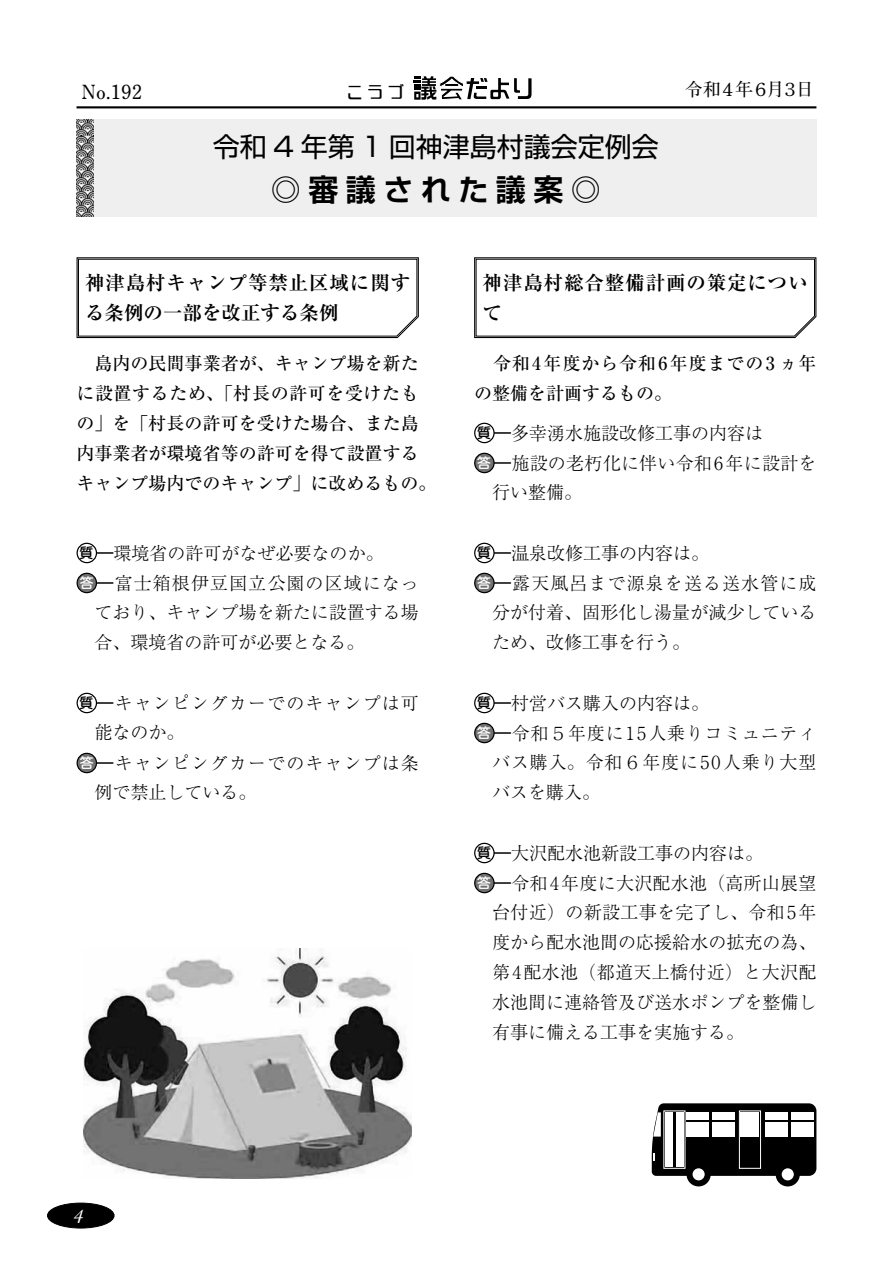
<style>
.page{position:relative;width:893px;height:1263px;background:#fff}
.page>*{position:absolute;margin:0;border:0;box-sizing:border-box;transform-origin:0 0}
.t1{font:700 30px "Shin Go Pro De";letter-spacing:.25em;color:#000}
.t2{font:27px "Shin Go Pro";color:#000}
.t3{font:700 19.5px/30px "Ryumin Pro";letter-spacing:.045em;color:#000}
.t4{font:700 19.5px "Futo Min A101 Pro";color:#000}
.t5{font:italic 19.5px "Garamond Premr Pro";color:#fff}
.t6{font:300 18px "Ryumin Pro";color:#000}
.t7{font:500 18px/30px "Ryumin Pro";color:#000}
.t8{font:300 18px/28.8px "Ryumin Pro";letter-spacing:.06em;color:#000}
.t9{font:300 18px "Ryumin Pro";letter-spacing:.02em;color:#000}
.t10{font:500 18px/30px "Ryumin Pro";letter-spacing:.05em;color:#000}
.t11{font:300 18px "Ryumin Pro";letter-spacing:.04em;color:#000}
.t12{font:300 18px "Ryumin Pro";letter-spacing:.05em;color:#000}
.t13{font:700 18px "Futo Min A101 Pro";letter-spacing:-.11em;color:#000}
.t14{font:16.5px "DF So Gei W5 WING RKSJ H";color:#000}
.s1{font-family:"UD Shin M Go Pro";font-weight:500;font-size:13.8px}
.s2{font-family:"UD Shin M Go Pro";font-weight:500;font-size:13.8px;color:#fff}
</style>
<div class="page">
<hr style="left:77px;top:106px;width:739px;height:2px;background:#000">
<div style="left:48px;top:1203px;width:66px;height:25px;background:#000;border-radius:50%"></div>
<div style="left:47px;top:1203px;width:67px;height:25px;border:1px solid #000;border-radius:50%"></div>
<svg style="left:413px;top:76px;width:118px;height:24px"></svg>
<svg style="left:97px;top:552px;width:16px;height:2px"></svg>
<div style="left:77px;top:543px;width:20px;height:20px;border:1px solid #000;border-radius:50%"></div>
<svg style="left:97px;top:582px;width:16px;height:2px"></svg>
<div style="left:77px;top:573px;width:19px;height:20px;background:#727171;border-radius:50%"></div>
<div style="left:77px;top:573px;width:20px;height:20px;border:1px solid #000;border-radius:50%"></div>
<svg style="left:97px;top:702px;width:16px;height:2px"></svg>
<div style="left:77px;top:693px;width:20px;height:20px;border:1px solid #000;border-radius:50%"></div>
<svg style="left:97px;top:762px;width:16px;height:2px"></svg>
<div style="left:77px;top:753px;width:19px;height:20px;background:#727171;border-radius:50%"></div>
<div style="left:77px;top:753px;width:20px;height:20px;border:1px solid #000;border-radius:50%"></div>
<svg style="left:495px;top:432px;width:15px;height:2px"></svg>
<div style="left:474px;top:423px;width:21px;height:20px;border:1px solid #000;border-radius:50%"></div>
<svg style="left:495px;top:462px;width:15px;height:2px"></svg>
<div style="left:475px;top:453px;width:19px;height:20px;background:#727171;border-radius:50%"></div>
<div style="left:474px;top:453px;width:21px;height:20px;border:1px solid #000;border-radius:50%"></div>
<svg style="left:495px;top:552px;width:15px;height:2px"></svg>
<div style="left:474px;top:543px;width:21px;height:20px;border:1px solid #000;border-radius:50%"></div>
<svg style="left:495px;top:582px;width:15px;height:2px"></svg>
<div style="left:475px;top:573px;width:19px;height:20px;background:#727171;border-radius:50%"></div>
<div style="left:474px;top:573px;width:21px;height:20px;border:1px solid #000;border-radius:50%"></div>
<svg style="left:495px;top:702px;width:15px;height:2px"></svg>
<div style="left:474px;top:693px;width:21px;height:20px;border:1px solid #000;border-radius:50%"></div>
<svg style="left:495px;top:732px;width:15px;height:2px"></svg>
<div style="left:475px;top:723px;width:19px;height:20px;background:#727171;border-radius:50%"></div>
<div style="left:474px;top:723px;width:21px;height:20px;border:1px solid #000;border-radius:50%"></div>
<svg style="left:495px;top:852px;width:15px;height:2px"></svg>
<div style="left:474px;top:843px;width:21px;height:20px;border:1px solid #000;border-radius:50%"></div>
<svg style="left:495px;top:882px;width:15px;height:2px"></svg>
<div style="left:475px;top:873px;width:19px;height:20px;background:#727171;border-radius:50%"></div>
<div style="left:474px;top:873px;width:21px;height:20px;border:1px solid #000;border-radius:50%"></div>
<div style="left:77px;top:119px;width:739px;height:98px;background:#efefef"></div>
<img style="left:77px;top:119px;width:17px;height:98px">
<img style="left:84px;top:948px;width:327px;height:230px">
<div style="left:686px;top:1162px;width:25px;height:24px;background:#000;border-radius:50%"></div>
<div style="left:776px;top:1162px;width:24px;height:24px;background:#000;border-radius:50%"></div>
<div style="left:693px;top:1168px;width:12px;height:12px;background:#fff;border-radius:50%"></div>
<div style="left:782px;top:1168px;width:12px;height:12px;background:#fff;border-radius:50%"></div>
<svg style="left:652px;top:1103px;width:164px;height:73px"></svg>
<svg style="left:76px;top:257px;width:343px;height:82px"></svg>
<svg style="left:474px;top:257px;width:343px;height:82px"></svg>
<p class="t4" style="left:82px;top:76px;width:62px">No.192</p>
<p class="t14" style="left:348px;top:84px;width:58px">こうづ</p>
<p class="t13" style="left:685px;top:76px;width:131px">令和４年６月３日</p>
<h2 class="t2" style="left:213px;top:125px;width:447px">令和 4 年第 1 回神津島村議会定例会</h2>
<h1 class="t1" style="left:271px;top:165px;width:332px">◎審議された議案◎</h1>
<p class="t3" style="left:85px;top:266px;width:327px">神津島村キャンプ等禁止区域に関する条例の一部を改正する条例</p>
<p class="t7" style="left:77px;top:346px;width:361px">　島内の民間事業者が、キャンプ場を新たに設置するため、「村長の許可を受けたもの」を「村長の許可を受けた場合、また島内事業者が環境省等の許可を得て設置するキャンプ場内でのキャンプ」に改めるもの。</p>
<p class="t6" style="left:80px;top:539px;width:305px"><span class="s1">質</span> 環境省の許可がなぜ必要なのか。</p>
<p class="t8" style="left:80px;top:567px;width:341px"><span class="s2">答</span> 富士箱根伊豆国立公園の区域になっ</p>
<p class="t6" style="left:95px;top:598px;width:326px">ており、キャンプ場を新たに設置する場</p>
<p class="t6" style="left:95px;top:628px;width:271px">合、環境省の許可が必要となる。</p>
<p class="t8" style="left:95px;top:687px;width:326px;text-indent:-15px"><span class="s1">質</span> キャンピングカーでのキャンプは可能なのか。</p>
<p class="t8" style="left:95px;top:747px;width:326px;text-indent:-15px"><span class="s2">答</span> キャンピングカーでのキャンプは条例で禁止している。</p>
<p class="t3" style="left:483px;top:266px;width:327px">神津島村総合整備計画の策定について</p>
<p class="t10" style="left:474px;top:346px;width:344px">　令和4年度から令和6年度までの3 ヵ年の整備を計画するもの。</p>
<p class="t6" style="left:477px;top:419px;width:287px"><span class="s1">質</span> 多幸湧水施設改修工事の内容は</p>
<p class="t6" style="left:477px;top:449px;width:341px"><span class="s2">答</span> 施設の老朽化に伴い令和6年に設計を</p>
<p class="t6" style="left:492px;top:478px;width:91px">行い整備。</p>
<p class="t6" style="left:477px;top:539px;width:233px"><span class="s1">質</span> 温泉改修工事の内容は。</p>
<p class="t8" style="left:477px;top:567px;width:341px"><span class="s2">答</span> 露天風呂まで源泉を送る送水管に成</p>
<p class="t6" style="left:492px;top:598px;width:326px">分が付着、固形化し湯量が減少している</p>
<p class="t6" style="left:492px;top:628px;width:199px">ため、改修工事を行う。</p>
<p class="t6" style="left:477px;top:689px;width:233px"><span class="s1">質</span> 村営バス購入の内容は。</p>
<p class="t11" style="left:477px;top:719px;width:341px"><span class="s2">答</span> 令和５年度に15人乗りコミュニティ</p>
<p class="t12" style="left:492px;top:748px;width:326px">バス購入。令和６年度に50人乗り大型</p>
<p class="t6" style="left:492px;top:778px;width:109px">バスを購入。</p>
<p class="t6" style="left:477px;top:839px;width:287px"><span class="s1">質</span> 大沢配水池新設工事の内容は。</p>
<p class="t6" style="left:477px;top:869px;width:341px"><span class="s2">答</span> 令和4年度に大沢配水池（高所山展望</p>
<p class="t9" style="left:492px;top:898px;width:326px">台付近）の新設工事を完了し、令和5年</p>
<p class="t6" style="left:492px;top:928px;width:326px">度から配水池間の応援給水の拡充の為、</p>
<p class="t9" style="left:492px;top:958px;width:326px">第4配水池（都道天上橋付近）と大沢配</p>
<p class="t6" style="left:492px;top:988px;width:326px">水池間に連絡管及び送水ポンプを整備し</p>
<p class="t6" style="left:492px;top:1018px;width:253px">有事に備える工事を実施する。</p>
<p class="t5" style="left:74px;top:1203px;width:11px">4</p>
</div>
